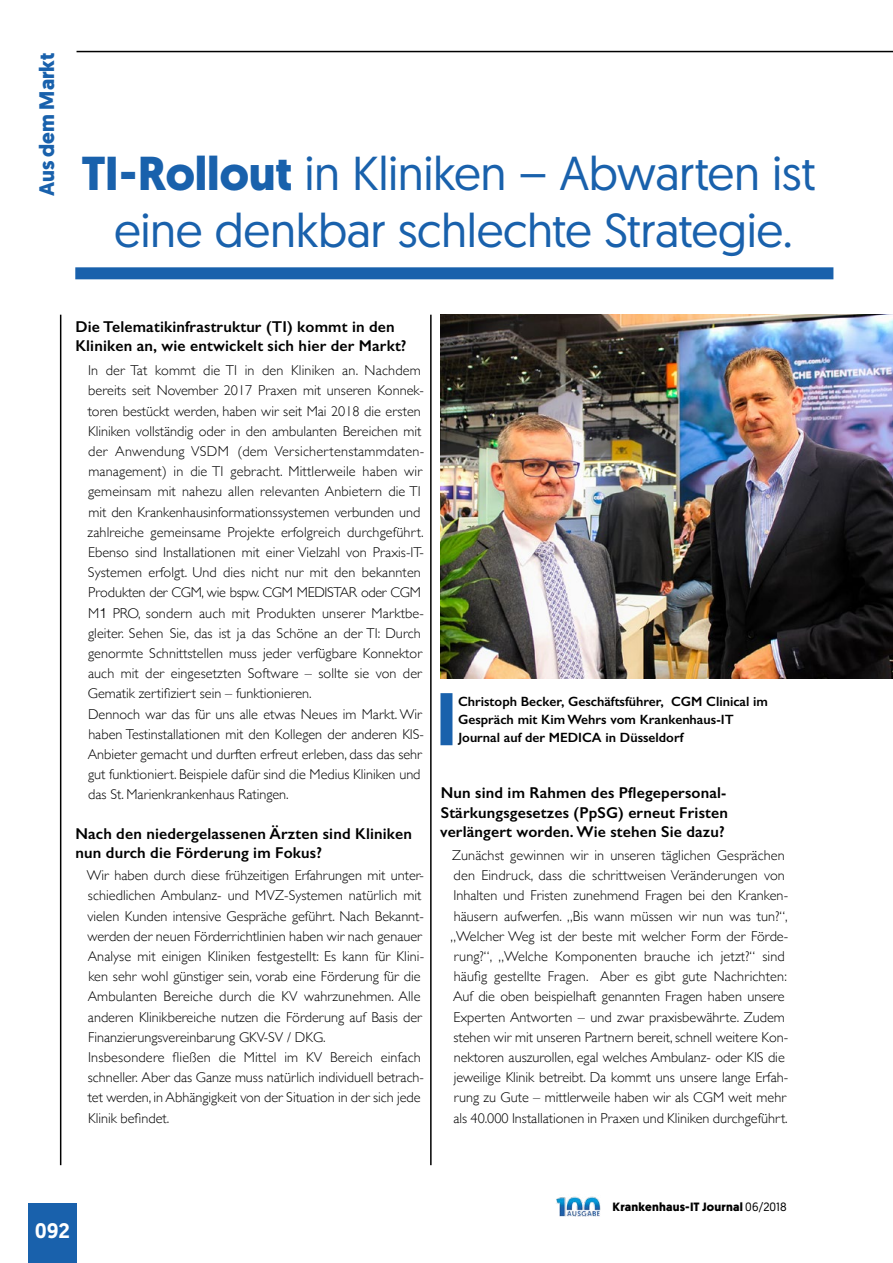
<style>
.page{position:relative;width:893px;height:1263px;background:#fff}
.page>*{position:absolute;margin:0;border:0;box-sizing:border-box;transform-origin:0 0}
.t1{font:47.55px/57px "Geomanist";letter-spacing:-.01em;color:#1961ac;text-align:center}
.t2{font:700 21px "Geomanist";letter-spacing:.005em;color:#1961ac}
.t3{font:500 21px "Geomanist";color:#fff}
.t4{font:600 15.75px/19px "Gill Sans";letter-spacing:.01em;color:#000}
.t5{font:300 14.25px/20.2px "Gill Sans";color:#000}
.t6{font:600 13.5px/18px "Gill Sans";color:#000}
.t7{font:700 12px "Geomanist";letter-spacing:.015em;color:#000}
.s1{font-weight:700}
.s2{font-family:"Helvetica"}
.s3{font-weight:400}
</style>
<div class="page">
<div style="left:28px;top:1203px;width:49px;height:60px;background:#1961ac"></div>
<hr style="left:77px;top:51px;width:816px;height:1px;background:#000">
<img style="left:556px;top:1196px;width:45px;height:21px">
<hr style="left:430px;top:315px;width:2px;height:850px;background:#000">
<hr style="left:60px;top:315px;width:1px;height:850px;background:#000">
<img style="left:441px;top:315px;width:452px;height:363px">
<div style="left:440px;top:693px;width:12px;height:52px;background:#1961ac"></div>
<div style="left:75px;top:267px;width:758px;height:12px;background:#1961ac"></div>
<h2 class="t2" style="left:33px;top:196px;width:145px;rotate:-90deg">Aus dem Markt</h2>
<h1 class="t1" style="left:82px;top:144px;width:736px"><span class="s1">TI-Rollout</span> in Kliniken – Abwarten ist eine denkbar schlechte Strategie.</h1>
<p class="t4" style="left:75px;top:317px;width:333px">Die Telematikinfrastruktur (TI) kommt in den<br>Kliniken an, wie entwickelt sich hier der Markt?</p>
<p class="t5" style="left:88px;top:360px;width:338px">In der Tat kommt die TI in den Kliniken an. Nachdem bereits seit November 2017 Praxen mit unseren Konnek&shy;toren bestückt werden, haben wir seit Mai 2018 die ersten Kliniken vollständig oder in den ambulanten Bereichen mit der Anwendung VSDM (dem Versichertenstammdaten&shy;management) in die TI gebracht. Mittlerweile haben wir gemeinsam mit nahezu allen relevanten Anbietern die TI mit den Krankenhausinformationssystemen verbunden und zahlreiche gemeinsame Projekte erfolgreich durchgeführt.<br>Ebenso sind Installationen mit einer Vielzahl von Praxis-IT-Systemen erfolgt. Und dies nicht nur mit den bekannten Produkten der CGM, wie bspw. CGM MEDISTAR oder CGM M<span class="s2">1</span> PRO, sondern auch mit Produkten unserer Marktbe&shy;gleiter. Sehen Sie, das ist ja das Schöne an der TI: Durch genormte Schnittstellen muss jeder verfügbare Konnektor auch mit der eingesetzten Software – sollte sie von der Gematik zertifiziert sein – funktionieren.<br>Dennoch war das für uns alle etwas Neues im Markt. Wir haben Testinstallationen mit den Kollegen der anderen KIS-Anbieter gemacht und durften erfreut erleben, dass das sehr gut funktioniert. Beispiele dafür sind die Medius Kliniken und das St. Marienkrankenhaus Ratingen.</p>
<p class="t4" style="left:75px;top:824px;width:338px">Nach den niedergelassenen Ärzten sind Kliniken nun durch die Förderung im Fokus?</p>
<p class="t5" style="left:87px;top:865px;width:339px">Wir haben durch diese frühzeitigen Erfahrungen mit unter&shy;schiedlichen Ambulanz- und MVZ-Systemen natürlich mit vielen Kunden intensive Gespräche geführt. Nach Bekannt&shy;werden der neuen Förderrichtlinien haben wir nach genauer Analyse mit einigen Kliniken festgestellt: Es kann für Klini&shy;ken sehr wohl günstiger sein, vorab eine Förderung für die Ambulanten Bereiche durch die KV wahrzunehmen. Alle anderen Klinikbereiche nutzen die Förderung auf Basis der Finanzierungsvereinbarung GKV-SV / DKG.<br>Insbesondere fließen die Mittel im KV Bereich einfach schneller. Aber das Ganze muss natürlich individuell betrach&shy;tet werden, in Abhängigkeit von der Situation in der sich jede Klinik befindet.</p>
<p class="t6" style="left:458px;top:692px;width:311px">Christoph Becker, Geschäftsführer, CGM Clinical im<br>Gespräch mit Kim Wehrs vom Krankenhaus-IT<br>Journal auf der MEDICA in Düsseldorf</p>
<p class="t4" style="left:440px;top:783px;width:289px;text-align:justify">Nun sind im Rahmen des Pflegepersonal-Stärkungsgesetzes (PpSG) erneut Fristen verlängert worden. Wie stehen Sie dazu?</p>
<p class="t5" style="left:451px;top:845px;width:339px">Zunächst gewinnen wir in unseren täglichen Gesprächen den Eindruck, dass die schrittweisen Veränderungen von Inhalten und Fristen zunehmend Fragen bei den Kranken&shy;häusern aufwerfen. „Bis wann müssen wir nun was tun?“, „Welcher Weg ist der beste mit welcher Form der Förde&shy;rung?“, „Welche Komponenten brauche ich jetzt?“ sind häufig gestellte Fragen. Aber es gibt gute Nachrichten:<br>Auf die oben beispielhaft genannten Fragen haben unsere Experten Antworten – und zwar praxisbewährte. Zudem stehen wir mit unseren Partnern bereit, schnell weitere Kon&shy;nektoren auszurollen, egal welches Ambulanz- oder KIS die jeweilige Klinik betreibt. Da kommt uns unsere lange Erfah&shy;rung zu Gute – mittlerweile haben wir als CGM weit mehr als 40.000 Installationen in Praxen und Kliniken durchgeführt.</p>
<p class="t7" style="left:613px;top:1199px;width:176px">Krankenhaus-IT Journal <span class="s3">06/2018</span></p>
<h2 class="t3" style="left:35px;top:1216px;width:36px">092</h2>
</div>
